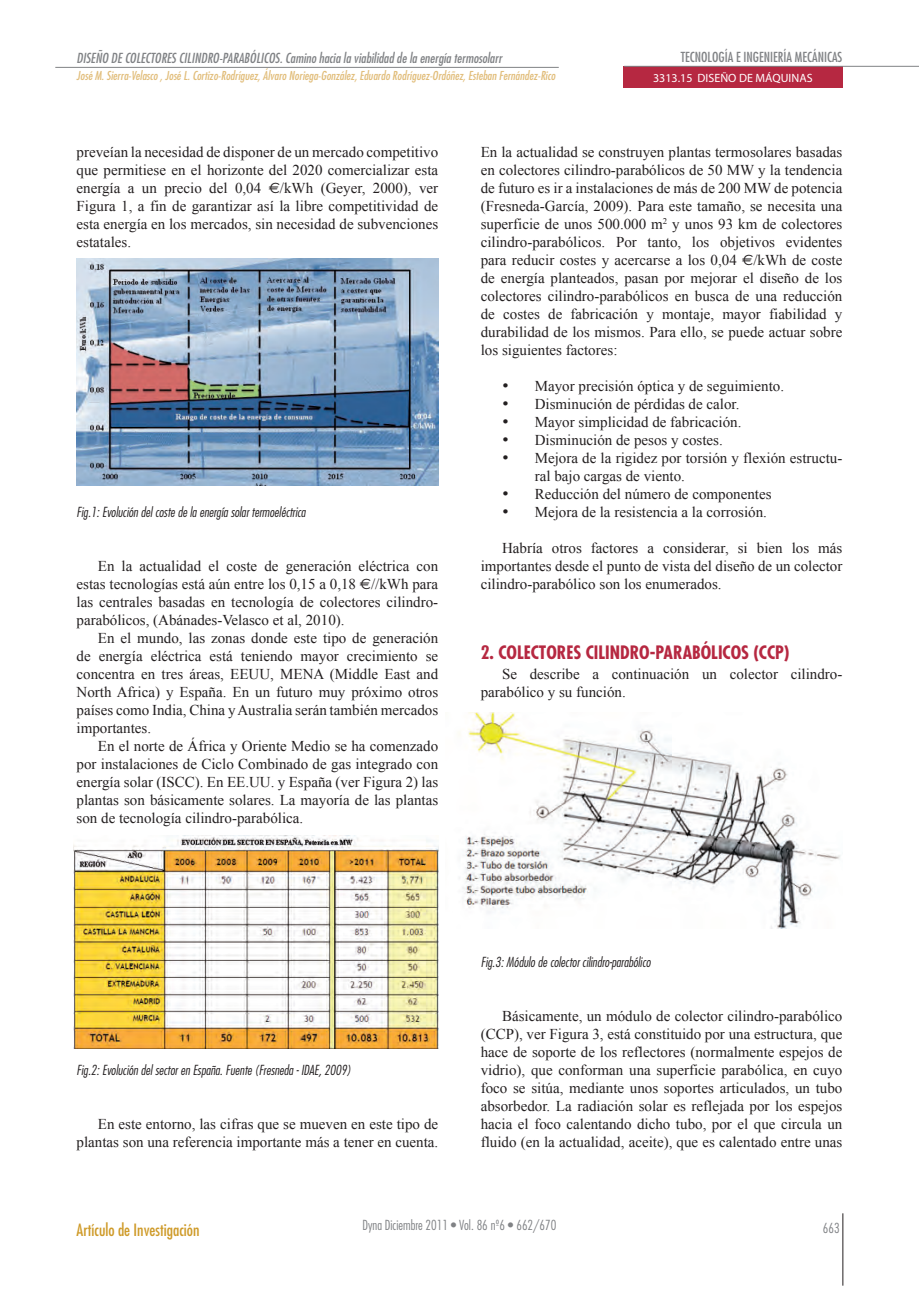
<style>
.page{position:relative;width:919px;height:1289px;background:#fff}
.page>*{position:absolute;margin:0;border:0;box-sizing:border-box;transform-origin:0 0}
.t1{font:700 condensed 18px "Futura";color:#b62841}
.t2{font:condensed 16.5px "Futura";color:#cf9b2a}
.t3{font:15px/18px "Times New Roman";color:#231f20;text-align:justify}
.t4{font:italic 300 condensed 13.5px "Futura";color:#231f20}
.t5{font:italic condensed 13.5px "Futura";color:#808285}
.t6{font:300 condensed 13.5px "Futura";color:#808285}
.t7{font:condensed 13.5px "Futura";color:#808285}
.t8{font:italic condensed 12px "Futura";color:#e1bd7a}
.t9{font:12px "Myriad";color:#fff}
.s1{font-family:"Euro Sans"}
</style>
<div class="page">
<div style="left:623px;top:67px;width:219px;height:21px;background:#b62841"></div>
<hr style="left:624px;top:66px;width:294px;height:1px;background:#808285">
<hr style="left:55px;top:67px;width:503px;height:1px;background:#808285">
<hr style="left:842px;top:1213px;width:1px;height:72px;background:#231f20">
<img style="left:77px;top:258px;width:361px;height:227px">
<img style="left:73px;top:836px;width:365px;height:212px">
<img style="left:459px;top:712px;width:382px;height:216px">
<p class="t5" style="left:77px;top:52px;width:427px">DISEÑO DE COLECTORES CILINDRO-PARABÓLICOS. Camino hacia la viabilidad de la energía termosolarr</p>
<p class="t8" style="left:77px;top:70px;width:480px">José M. Sierra-Velasco , José L. Cortizo-Rodríguez, Álvaro Noriega-González, Eduardo Rodríguez-Ordóñez, Esteban Fernández-Rico</p>
<p class="t7" style="left:680px;top:51px;width:163px">TECNOLOGÍA E INGENIERÍA MECÁNICAS</p>
<p class="t9" style="left:653px;top:73px;width:161px">3313.15 DISEÑO DE MÁQUINAS</p>
<p class="t3" style="left:77px;top:143px;width:363px">preveían la necesidad de disponer de un mercado competitivo que permitiese en el horizonte del 2020 comercializar esta energía a un precio del 0,04 <span class="s1">€</span>/kWh (Geyer, 2000), ver Figura 1, a fin de garantizar así la libre competitividad de esta energía en los mercados, sin necesidad de subvenciones estatales.</p>
<p class="t4" style="left:77px;top:506px;width:230px">Fig.1: Evolución del coste de la energía solar termoeléctrica</p>
<p class="t3" style="left:98px;top:557px;width:342px">En la actualidad el coste de generación eléctrica con</p>
<p class="t3" style="left:77px;top:575px;width:363px">estas tecnologías está aún entre los 0,15 a 0,18 <span class="s1">€</span>//kWh para</p>
<p class="t3" style="left:77px;top:593px;width:363px">las centrales basadas en tecnología de colectores cilindro-</p>
<p class="t3" style="left:77px;top:611px;width:269px">parabólicos, (Abánades-Velasco et al, 2010).</p>
<p class="t3" style="left:98px;top:629px;width:342px">En el mundo, las zonas donde este tipo de generación</p>
<p class="t3" style="left:77px;top:647px;width:363px">de energía eléctrica está teniendo mayor crecimiento se</p>
<p class="t3" style="left:77px;top:665px;width:363px">concentra en tres áreas, EEUU, MENA (Middle East and</p>
<p class="t3" style="left:77px;top:683px;width:363px">North Africa) y España. En un futuro muy próximo otros</p>
<p class="t3" style="left:77px;top:701px;width:363px">países como India, China y Australia serán también mercados</p>
<p class="t3" style="left:77px;top:719px;width:76px">importantes.</p>
<p class="t3" style="left:98px;top:737px;width:342px">En el norte de África y Oriente Medio se ha comenzado</p>
<p class="t3" style="left:77px;top:755px;width:363px">por instalaciones de Ciclo Combinado de gas integrado con</p>
<p class="t3" style="left:77px;top:773px;width:363px">energía solar (ISCC). En EE.UU. y España (ver Figura 2) las</p>
<p class="t3" style="left:77px;top:791px;width:363px">plantas son básicamente solares. La mayoría de las plantas</p>
<p class="t3" style="left:77px;top:809px;width:228px">son de tecnología cilindro-parabólica.</p>
<p class="t3" style="left:480px;top:143px;width:363px">En la actualidad se construyen plantas termosolares basadas en colectores cilindro-parabólicos de 50 MW y la tendencia de futuro es ir a instalaciones de más de 200 MW de potencia (Fresneda-García, 2009). Para este tamaño, se necesita una superficie de unos 500.000 m<sup>2</sup> y unos 93 km de colectores cilindro-parabólicos. Por tanto, los objetivos evidentes para reducir costes y acercarse a los 0,04 <span class="s1">€</span>/kWh de coste de energía planteados, pasan por mejorar el diseño de los colectores cilindro-parabólicos en busca de una reducción de costes de fabricación y montaje, mayor fiabilidad y durabilidad de los mismos. Para ello, se puede actuar sobre los siguientes factores:</p>
<p class="t3" style="left:502px;top:377px;width:283px">• Mayor precisión óptica y de seguimiento.</p>
<p class="t3" style="left:502px;top:395px;width:239px">• Disminución de pérdidas de calor.</p>
<p class="t3" style="left:502px;top:413px;width:241px">• Mayor simplicidad de fabricación.</p>
<p class="t3" style="left:502px;top:431px;width:222px">• Disminución de pesos y costes.</p>
<p class="t3" style="left:534px;top:449px;width:309px;text-indent:-33px">• Mejora de la rigidez por torsión y flexión estructu&shy;ral bajo cargas de viento.</p>
<p class="t3" style="left:502px;top:485px;width:271px">• Reducción del número de componentes</p>
<p class="t3" style="left:502px;top:503px;width:266px">• Mejora de la resistencia a la corrosión.</p>
<p class="t3" style="left:480px;top:539px;width:363px;text-indent:21px">Habría otros factores a considerar, si bien los más importantes desde el punto de vista del diseño de un colector cilindro-parabólico son los enumerados.</p>
<p class="t1" style="left:480px;top:645px;width:310px">2. COLECTORES CILINDRO-PARABÓLICOS (CCP)</p>
<p class="t3" style="left:480px;top:665px;width:363px;text-indent:21px">Se describe a continuación un colector cilindro&shy;parabólico y su función.</p>
<p class="t4" style="left:77px;top:1064px;width:276px">Fig.2: Evolución del sector en España. Fuente (Fresneda - IDAE, 2009)</p>
<p class="t3" style="left:77px;top:1115px;width:363px;text-align:right">En este entorno, las cifras que se mueven en este tipo de plantas son una referencia importante más a tener en cuenta.</p>
<p class="t4" style="left:480px;top:956px;width:171px">Fig.3: Módulo de colector cilindro-parabólico</p>
<p class="t3" style="left:480px;top:1007px;width:363px;text-indent:21px">Básicamente, un módulo de colector cilindro-parabólico (CCP), ver Figura 3, está constituido por una estructura, que hace de soporte de los reflectores (normalmente espejos de vidrio), que conforman una superficie parabólica, en cuyo foco se sitúa, mediante unos soportes articulados, un tubo absorbedor. La radiación solar es reflejada por los espejos hacia el foco calentando dicho tubo, por el que circula un fluido (en la actualidad, aceite), que es calentado entre unas</p>
<p class="t6" style="left:362px;top:1219px;width:195px">Dyna Diciembre 2011 • Vol. 86 nº6 • 662/670</p>
<p class="t2" style="left:77px;top:1222px;width:124px">Artículo de Investigación</p>
<p class="t6" style="left:822px;top:1222px;width:18px">663</p>
</div>
